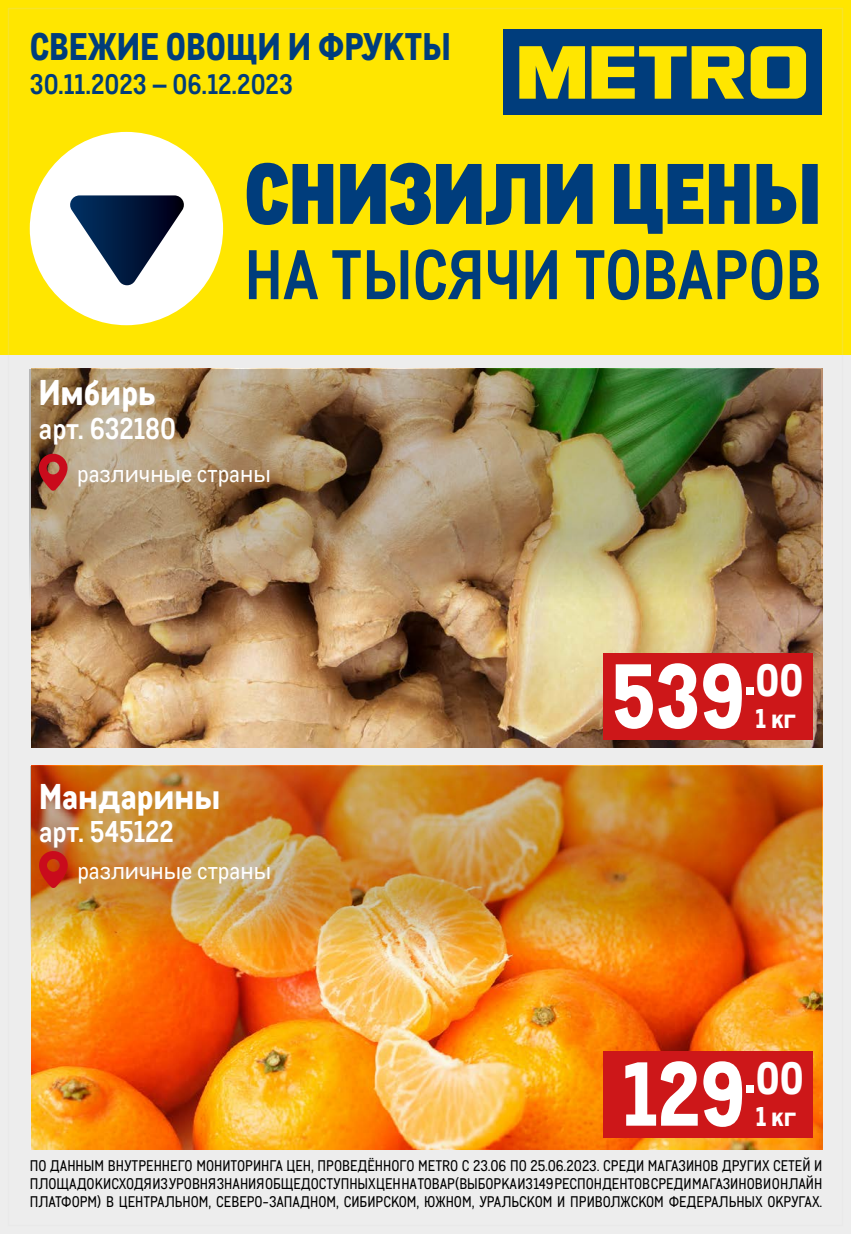
<style>
.page{position:relative;width:851px;height:1234px;background:#fff}
.page>*{position:absolute;margin:0;border:0;box-sizing:border-box;transform-origin:0 0}
.t1{font:800 88.2px "CA Metro";color:#fff}
.t2{font:900 83.4px "CA Metro";color:#003d7c}
.t3{font:700 68.1px "CA Metro";color:#003d7c}
.t4{font:800 37.5px "CA Metro";color:#003d7c}
.t5{font:800 34.8px "CA Metro";color:#fff}
.t6{font:700 29.25px "CA Metro";color:#fff}
.t7{font:700 27.45px "CA Metro";color:#003d7c}
.t8{font:800 26.4px "CA Metro";color:#fff}
.t9{font:23.7px "CA Metro";color:#fff}
.t10{font:15px/18px "CA Metro";color:#000;text-align:justify}
</style>
<div class="page">
<div style="left:0;top:0;width:850px;height:1233px;background:#ededed"></div>
<img style="left:31px;top:765px;width:791px;height:383px">
<div style="left:603px;top:1050px;width:209px;height:87px;background:#cd1719"></div>
<img style="left:30px;top:765px;width:791px;height:194px">
<svg style="left:39px;top:849px;width:29px;height:39px"></svg>
<img style="left:31px;top:369px;width:791px;height:378px">
<div style="left:0;top:0;width:850px;height:354px;background:#ffe600"></div>
<div style="left:503px;top:30px;width:318px;height:85px;background:#003d7c"></div>
<svg style="left:519px;top:46px;width:287px;height:53px"></svg>
<div style="left:804px;top:35px;width:13px;height:13px;background:#003d7c"></div>
<div style="left:30px;top:132px;width:193px;height:193px;background:#fff;border-radius:50%"></div>
<svg style="left:70px;top:195px;width:114px;height:91px"></svg>
<img style="left:30px;top:369px;width:790px;height:243px">
<svg style="left:38px;top:452px;width:29px;height:39px"></svg>
<div style="left:602px;top:653px;width:210px;height:86px;background:#cd1719"></div>
<h3 class="t4" style="left:30px;top:16px;width:422px">СВЕЖИЕ ОВОЩИ И ФРУКТЫ</h3>
<h3 class="t7" style="left:30px;top:63px;width:264px">30.11.2023 – 06.12.2023</h3>
<h3 class="t5" style="left:39px;top:363px;width:118px">Имбирь</h3>
<h3 class="t6" style="left:39px;top:405px;width:139px">арт. 632180</h3>
<h2 class="t2" style="left:244px;top:122px;width:578px">СНИЗИЛИ ЦЕНЫ</h2>
<h3 class="t3" style="left:244px;top:222px;width:578px">НА ТЫСЯЧИ ТОВАРОВ</h3>
<h3 class="t9" style="left:77px;top:456px;width:195px">различные страны</h3>
<h3 class="t5" style="left:39px;top:767px;width:183px">Мандарины</h3>
<h3 class="t6" style="left:39px;top:809px;width:136px">арт. 545122</h3>
<h3 class="t9" style="left:77px;top:853px;width:195px">различные страны</h3>
<h1 class="t1" style="left:611px;top:623px;width:193px">539<sup>.</sup><sup>00</sup></h1>
<h3 class="t8" style="left:755px;top:696px;width:42px">1 кг</h3>
<h1 class="t1" style="left:622px;top:1020px;width:183px">129<sup>.</sup><sup>00</sup></h1>
<h3 class="t8" style="left:755px;top:1094px;width:42px">1 кг</h3>
<p class="t10" style="left:30px;top:1155px;width:794px">ПО ДАННЫМ ВНУТРЕННЕГО МОНИТОРИНГА ЦЕН, ПРОВЕДЁННОГО METRO С 23.06 ПО 25.06.2023. СРЕДИ МАГАЗИНОВ ДРУГИХ СЕТЕЙ И ПЛОЩАДОК ИСХОДЯ ИЗ УРОВНЯ ЗНАНИЯ ОБЩЕДОСТУПНЫХ ЦЕН НА ТОВАР (ВЫБОРКА ИЗ 149 РЕСПОНДЕНТОВ СРЕДИ МАГАЗИНОВ И ОНЛАЙН ПЛАТФОРМ) В ЦЕНТРАЛЬНОМ, СЕВЕРО-ЗАПАДНОМ, СИБИРСКОМ, ЮЖНОМ, УРАЛЬСКОМ И ПРИВОЛЖСКОМ ФЕДЕРАЛЬНЫХ ОКРУГАХ.</p>
</div>
